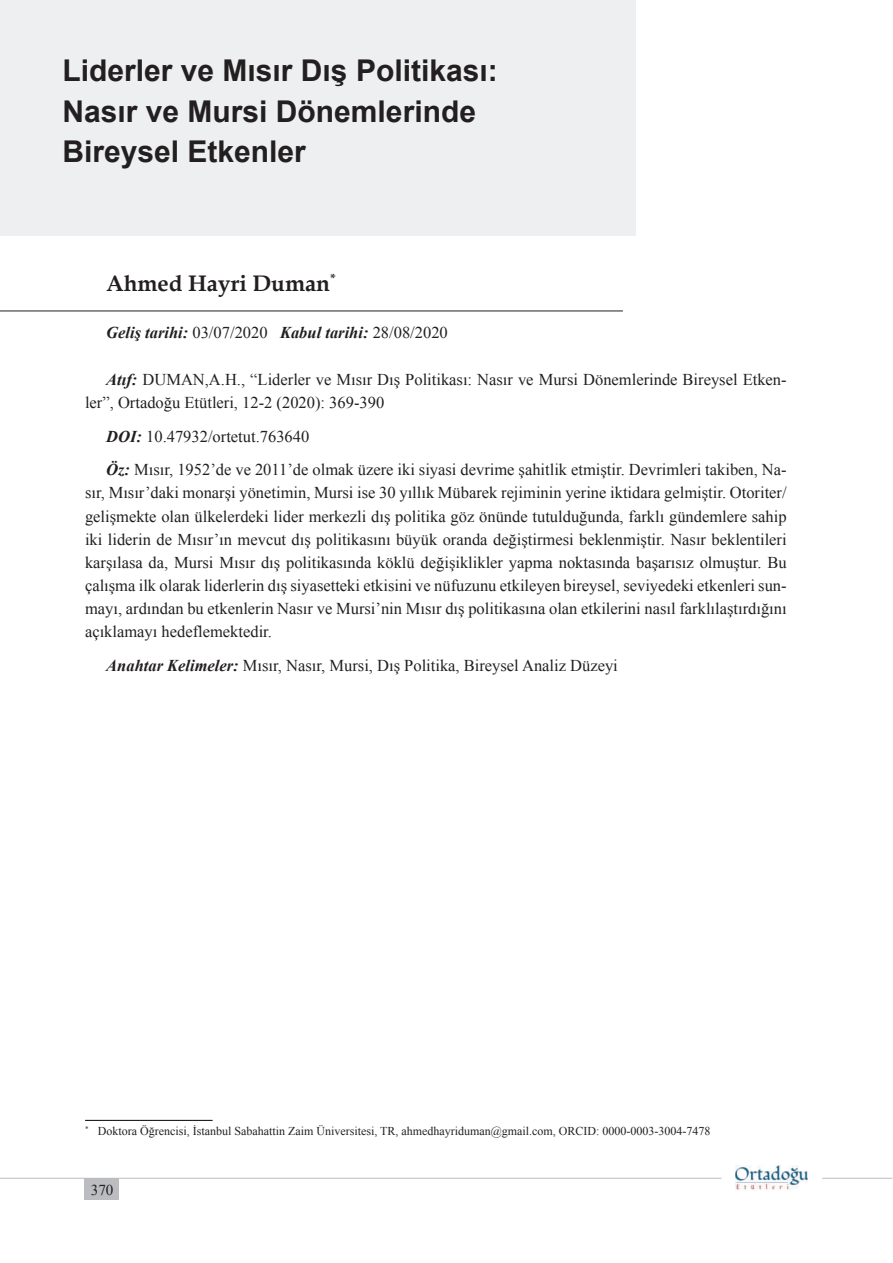
<style>
.page{position:relative;width:893px;height:1263px;background:#fff}
.page>*{position:absolute;margin:0;border:0;box-sizing:border-box;transform-origin:0 0}
.t1{font:700 30px/40.5px "Arial";color:#231f20}
.t2{font:700 22.5px "Book Antiqua";color:#231f20}
.t3{font:16.5px/23.1px "Times New Roman";color:#231f20}
.t4{font:italic 700 16.5px "Times New Roman";color:#231f20}
.t5{font:15.15px "Times New Roman";color:#231f20}
.t6{font:12px "Times New Roman";color:#231f20}
.s1{font-weight:400;font-style:normal}
.s2{font-weight:700;font-style:italic}
</style>
<div class="page">
<hr style="left:0;top:1178px;width:721px;height:1px;background:#bcbdc0">
<hr style="left:822px;top:1178px;width:70px;height:1px;background:#bcbdc0">
<div style="left:85px;top:1178px;width:34px;height:21px;background:#bcbdc0"></div>
<div style="left:0;top:0;width:635px;height:236px;background:#edeff0"></div>
<hr style="left:0;top:311px;width:623px;height:1px;background:#231f20">
<hr style="left:85px;top:1120px;width:128px;height:1px;background:#231f20">
<h1 class="t1" style="left:63px;top:51px;width:437px">Liderler ve Mısır Dış Politikası:<br>Nasır ve Mursi Dönemlerinde<br>Bireysel Etkenler</h1>
<h2 class="t2" style="left:106px;top:268px;width:236px">Ahmed Hayri Duman<sup>*</sup><sup>1</sup></h2>
<p class="t4" style="left:106px;top:321px;width:343px">Geliş tarihi: <span class="s1">03/07/2020</span> Kabul tarihi: <span class="s1">28/08/2020</span></p>
<p class="t3" style="left:85px;top:367px;width:703px;text-indent:21px"><span class="s2">Atıf:</span> DUMAN,A.H., “Liderler ve Mısır Dış Politikası: Nasır ve Mursi Dönemlerinde Bireysel Etken&shy;ler”, Ortadoğu Etütleri, 12-2 (2020): 369-390</p>
<p class="t3" style="left:106px;top:419px;width:682px;line-height:33.8px"><span class="s2">DOI:</span> 10.47932/ortetut.763640<br><span class="s2">Öz:</span> Mısır, 1952’de ve 2011’de olmak üzere iki siyasi devrime şahitlik etmiştir. Devrimleri takiben, Na-</p>
<p class="t3" style="left:85px;top:481px;width:703px;text-align:justify">sır, Mısır’daki monarşi yönetimin, Mursi ise 30 yıllık Mübarek rejiminin yerine iktidara gelmiştir. Otoriter/ gelişmekte olan ülkelerdeki lider merkezli dış politika göz önünde tutulduğunda, farklı gündemlere sahip iki liderin de Mısır’ın mevcut dış politikasını büyük oranda değiştirmesi beklenmiştir. Nasır beklentileri karşılasa da, Mursi Mısır dış politikasında köklü değişiklikler yapma noktasında başarısız olmuştur. Bu çalışma ilk olarak liderlerin dış siyasetteki etkisini ve nüfuzunu etkileyen bireysel, seviyedeki etkenleri sun&shy;mayı, ardından bu etkenlerin Nasır ve Mursi’nin Mısır dış politikasına olan etkilerini nasıl farklılaştırdığını açıklamayı hedeflemektedir.</p>
<p class="t3" style="left:106px;top:653px;width:513px"><span class="s2">Anahtar Kelimeler:</span> Mısır, Nasır, Mursi, Dış Politika, Bireysel Analiz Düzeyi</p>
<p class="t6" style="left:85px;top:1123px;width:627px"><sup>*</sup> Doktora Öğrencisi, İstanbul Sabahattin Zaim Üniversitesi, TR, ahmedhayriduman@gmail.com, ORCID: 0000-0003-3004-7478</p>
<p class="t5" style="left:91px;top:1180px;width:24px">370</p>
</div>
